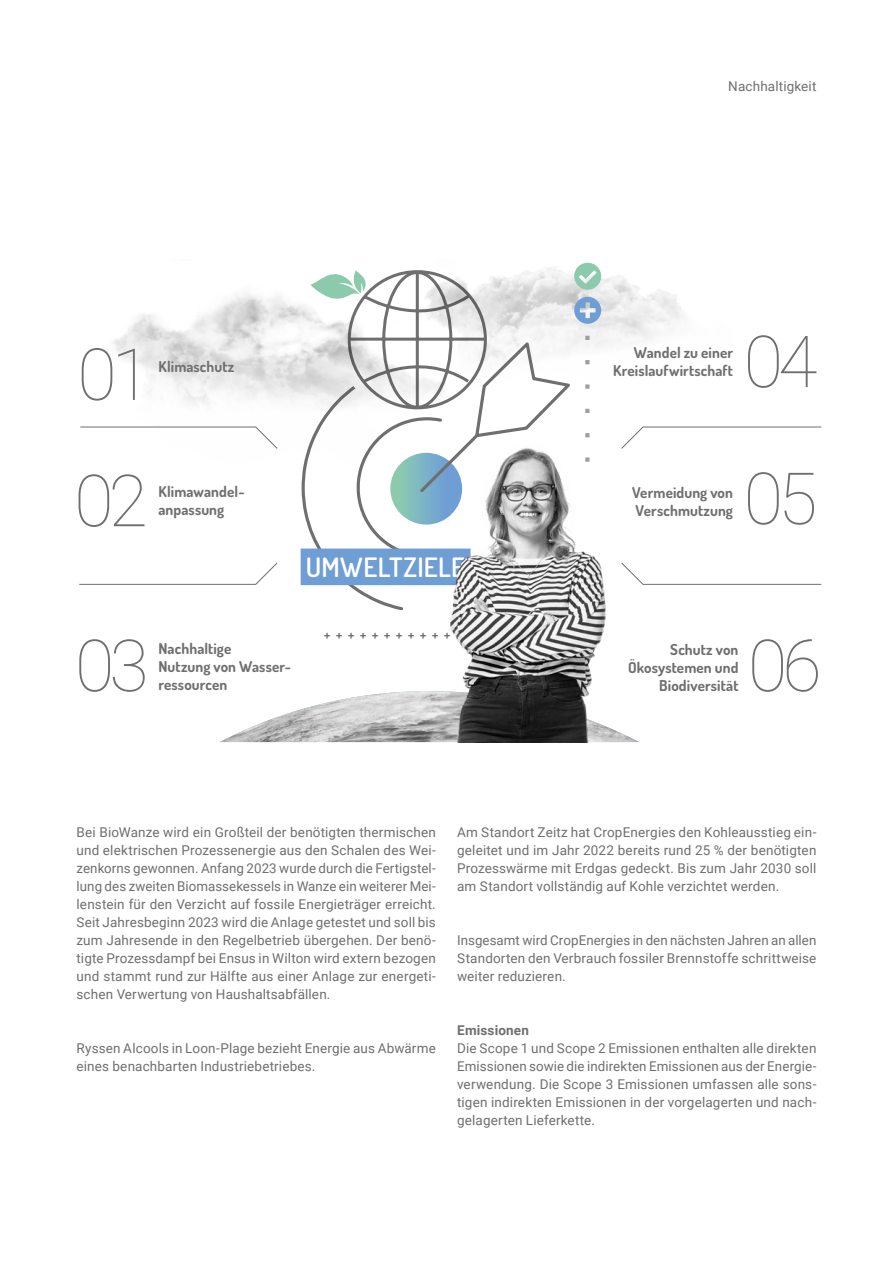
<style>
.page{position:relative;width:893px;height:1263px;background:#fff}
.page>*{position:absolute;margin:0;border:0;box-sizing:border-box;transform-origin:0 0}
.t1{font:100 72px "Roboto";letter-spacing:-.07em;color:#706f6f}
.t2{font:600 26.7px "Dosis";letter-spacing:.015em;color:#fff}
.t3{font:700 15px/18px "Dosis";letter-spacing:.005em;color:#706f6f}
.t4{font:13.5px/18px "Roboto";letter-spacing:.01em;color:#706f6f;text-align:justify}
.t5{font:700 13.5px "Roboto";letter-spacing:.01em;color:#706f6f}
</style>
<div class="page">
<img style="left:220px;top:691px;width:419px;height:51px">
<svg style="left:79px;top:562px;width:199px;height:23px"></svg>
<svg style="left:621px;top:562px;width:201px;height:23px"></svg>
<img style="left:91px;top:293px;width:209px;height:134px">
<svg style="left:80px;top:427px;width:198px;height:22px"></svg>
<svg style="left:621px;top:427px;width:201px;height:22px"></svg>
<svg style="left:300px;top:263px;width:301px;height:348px"></svg>
<img style="left:429px;top:437px;width:184px;height:305px">
<h1 class="t1" style="left:77px;top:324px;width:75px">01</h1>
<p class="t3" style="left:158px;top:357px;width:78px">Klimaschutz</p>
<p class="t4" style="left:728px;top:76px;width:90px">Nachhaltigkeit</p>
<p class="t3" style="left:613px;top:343px;width:121px;text-align:right">Wandel zu einer<br>Kreislaufwirtschaft</p>
<h1 class="t1" style="left:744px;top:311px;width:75px">04</h1>
<h1 class="t1" style="left:74px;top:450px;width:75px">02</h1>
<h1 class="t1" style="left:744px;top:448px;width:75px">05</h1>
<p class="t3" style="left:158px;top:481px;width:88px">Klimawandel&shy;anpassung</p>
<p class="t3" style="left:632px;top:482px;width:103px">Vermeidung von<br>Verschmutzung</p>
<h2 class="t2" style="left:306px;top:548px;width:161px">UMWELTZIELE</h2>
<h1 class="t1" style="left:75px;top:615px;width:75px">03</h1>
<p class="t3" style="left:158px;top:639px;width:134px">Nachhaltige<br>Nutzung von Wasser&shy;ressourcen</p>
<p class="t3" style="left:628px;top:640px;width:112px;text-align:right">Schutz von<br>Ökosystemen und<br>Biodiversität</p>
<h1 class="t1" style="left:748px;top:615px;width:75px">06</h1>
<p class="t4" style="left:77px;top:823px;width:361px">Bei BioWanze wird ein Großteil der benötigten thermischen und elektrischen Prozessenergie aus den Schalen des Wei&shy;zenkorns gewonnen. Anfang 2023 wurde durch die Fertigstel&shy;lung des zweiten Biomassekessels in Wanze ein weiterer Mei&shy;lenstein für den Verzicht auf fossile Energieträger erreicht.<br>Seit Jahresbeginn 2023 wird die Anlage getestet und soll bis zum Jahresende in den Regelbetrieb übergehen. Der benö&shy;tigte Prozessdampf bei Ensus in Wilton wird extern bezogen und stammt rund zur Hälfte aus einer Anlage zur energeti&shy;schen Verwertung von Haushaltsabfällen.</p>
<p class="t4" style="left:77px;top:1039px;width:361px">Ryssen Alcools in Loon-Plage bezieht Energie aus Abwärme eines benachbarten Industriebetriebes.</p>
<p class="t4" style="left:457px;top:823px;width:361px">Am Standort Zeitz hat CropEnergies den Kohleausstieg ein&shy;geleitet und im Jahr 2022 bereits rund 25 % der benötigten Prozesswärme mit Erdgas gedeckt. Bis zum Jahr 2030 soll am Standort vollständig auf Kohle verzichtet werden.</p>
<p class="t4" style="left:457px;top:931px;width:361px">Insgesamt wird CropEnergies in den nächsten Jahren an allen Standorten den Verbrauch fossiler Brennstoffe schrittweise weiter reduzieren.</p>
<p class="t5" style="left:457px;top:1021px;width:73px">Emissionen</p>
<p class="t4" style="left:457px;top:1039px;width:361px">Die Scope 1 und Scope 2 Emissionen enthalten alle direkten Emissionen sowie die indirekten Emissionen aus der Energie&shy;verwendung. Die Scope 3 Emissionen umfassen alle sons&shy;tigen indirekten Emissionen in der vorgelagerten und nach&shy;gelagerten Lieferkette.</p>
</div>
